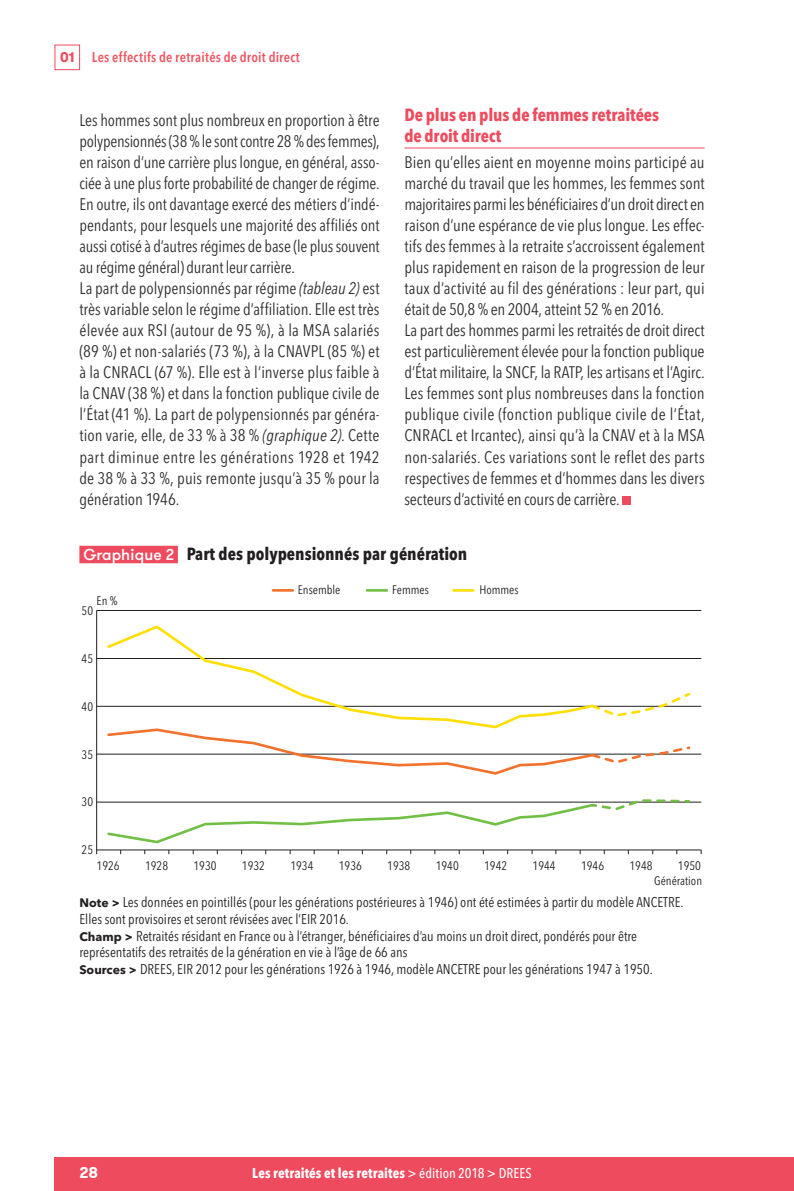
<style>
.page{position:relative;width:794px;height:1191px;background:#fff}
.page>*{position:absolute;margin:0;border:0;box-sizing:border-box;transform-origin:0 0}
.t1{font:700 condensed 17.5px "Avenir Next LT Pro";color:#231f20}
.t2{font:700 condensed 17.5px/21px "Avenir Next LT Pro";letter-spacing:-.005em;color:#ef4b5e}
.t3{font:condensed 16.62px/21px "Avenir Next LT Pro";color:#312f30}
.t4{font:700 15.75px "GT Walsheim";color:#fff}
.t5{font:condensed 14px/16.8px "Avenir Next LT Pro";color:#231f20}
.t6{font:700 condensed 14px "Avenir Next LT Pro";letter-spacing:.01em;color:#fff}
.t7{font:600 condensed 14px "Avenir Next LT Pro";letter-spacing:.015em;color:#f05663}
.t8{font:condensed 12.25px "Avenir Next LT Pro";color:#231f20}
.s1{font-family:"GT Walsheim Pro Trial";font-weight:700;font-stretch:normal;color:#ef4b5e}
.s2{font-style:italic}
.s3{font-family:"GT Walsheim";font-weight:500;font-stretch:normal;font-size:15.75px;color:#fff}
.s4{font-weight:700;font-stretch:normal;font-size:12.25px}
.s5{font-weight:500}
</style>
<div class="page">
<div style="left:55px;top:45px;width:25px;height:25px;border:1px solid #ef4b5e"></div>
<div style="left:55px;top:1157px;width:739px;height:34px;background:#ef4b5e"></div>
<div style="left:79px;top:546px;width:99px;height:17px;background:#ef4b5e"></div>
<hr style="left:96px;top:610px;width:605px;height:1px;background:#231f20">
<hr style="left:96px;top:658px;width:605px;height:1px;background:#231f20">
<hr style="left:96px;top:706px;width:605px;height:1px;background:#231f20">
<hr style="left:96px;top:754px;width:605px;height:1px;background:#231f20">
<hr style="left:96px;top:802px;width:605px;height:1px;background:#231f20">
<hr style="left:96px;top:610px;width:1px;height:240px;background:#231f20">
<hr style="left:96px;top:849px;width:605px;height:1px;background:#231f20">
<svg style="left:105px;top:799px;width:584px;height:45px"></svg>
<svg style="left:106px;top:729px;width:586px;height:46px"></svg>
<svg style="left:105px;top:625px;width:484px;height:104px"></svg>
<svg style="left:589px;top:692px;width:103px;height:25px"></svg>
<hr style="left:273px;top:589px;width:20px;height:2px;background:#f3712a">
<hr style="left:367px;top:589px;width:20px;height:2px;background:#71bf44">
<hr style="left:453px;top:589px;width:20px;height:2px;background:#ffdf01">
<hr style="left:404px;top:148px;width:300px;height:1px;background:#ef4b5e">
<div style="left:622px;top:496px;width:8px;height:8px;background:#ef4b5e"></div>
<p class="t7" style="left:60px;top:49px;width:241px"><span class="s1">01</span> Les effectifs de retraités de droit direct</p>
<p class="t3" style="left:79px;top:110px;width:302px">Les hommes sont plus nombreux en proportion à être polypensionnés (38 % le sont contre 28 % des femmes), en raison d’une carrière plus longue, en général, asso&shy;ciée à une plus forte probabilité de changer de régime.<br>En outre, ils ont davantage exercé des métiers d’indé&shy;pendants, pour lesquels une majorité des affiliés ont aussi cotisé à d’autres régimes de base (le plus souvent au régime général) durant leur carrière.<br>La part de polypensionnés par régime <span class="s2">(tableau 2)</span> est très variable selon le régime d’affiliation. Elle est très élevée aux RSI (autour de 95 %), à la MSA salariés (89 %) et non-salariés (73 %), à la CNAVPL (85 %) et à la CNRACL (67 %). Elle est à l’inverse plus faible à la CNAV (38 %) et dans la fonction publique civile de l’État (41 %). La part de polypensionnés par généra&shy;tion varie, elle, de 33 % à 38 % <span class="s2">(graphique 2)</span>. Cette part diminue entre les générations 1928 et 1942 de 38 % à 33 %, puis remonte jusqu’à 35 % pour la génération 1946.</p>
<p class="t2" style="left:404px;top:104px;width:256px">De plus en plus de femmes retraitées de droit direct</p>
<p class="t3" style="left:404px;top:152px;width:302px">Bien qu’elles aient en moyenne moins participé au marché du travail que les hommes, les femmes sont majoritaires parmi les bénéficiaires d’un droit direct en raison d’une espérance de vie plus longue. Les effec&shy;tifs des femmes à la retraite s’accroissent également plus rapidement en raison de la progression de leur taux d’activité au fil des générations : leur part, qui était de 50,8 % en 2004, atteint 52 % en 2016.<br>La part des hommes parmi les retraités de droit direct est particulièrement élevée pour la fonction publique d’État militaire, la SNCF, la RATP, les artisans et l’Agirc.<br>Les femmes sont plus nombreuses dans la fonction publique civile (fonction publique civile de l’État, CNRACL et Ircantec), ainsi qu’à la CNAV et à la MSA non-salariés. Ces variations sont le reflet des parts respectives de femmes et d’hommes dans les divers secteurs d’activité en cours de carrière.</p>
<p class="t1" style="left:83px;top:543px;width:385px"><span class="s3">Graphique 2</span> Part des polypensionnés par génération</p>
<p class="t8" style="left:97px;top:593px;width:22px">En %</p>
<p class="t8" style="left:82px;top:603px;width:13px">50</p>
<p class="t8" style="left:82px;top:651px;width:13px">45</p>
<p class="t8" style="left:82px;top:699px;width:13px">40</p>
<p class="t8" style="left:82px;top:747px;width:13px">35</p>
<p class="t8" style="left:82px;top:794px;width:13px">30</p>
<p class="t8" style="left:82px;top:842px;width:13px">25</p>
<p class="t8" style="left:97px;top:858px;width:25px">1926</p>
<p class="t8" style="left:298px;top:582px;width:44px">Ensemble</p>
<p class="t8" style="left:392px;top:582px;width:38px">Femmes</p>
<p class="t8" style="left:479px;top:582px;width:41px">Hommes</p>
<p class="t8" style="left:145px;top:858px;width:25px">1928</p>
<p class="t8" style="left:193px;top:858px;width:25px">1930</p>
<p class="t8" style="left:242px;top:858px;width:25px">1932</p>
<p class="t8" style="left:290px;top:858px;width:25px">1934</p>
<p class="t8" style="left:339px;top:858px;width:25px">1936</p>
<p class="t8" style="left:387px;top:858px;width:25px">1938</p>
<p class="t8" style="left:436px;top:858px;width:25px">1940</p>
<p class="t8" style="left:484px;top:858px;width:25px">1942</p>
<p class="t8" style="left:532px;top:858px;width:25px">1944</p>
<p class="t8" style="left:581px;top:858px;width:25px">1946</p>
<p class="t8" style="left:629px;top:858px;width:25px">1948</p>
<p class="t8" style="left:678px;top:858px;width:25px">1950</p>
<p class="t8" style="left:654px;top:873px;width:49px">Génération</p>
<p class="t5" style="left:79px;top:893px;width:606px"><span class="s4">Note &gt;</span> Les données en pointillés (pour les générations postérieures à 1946) ont été estimées à partir du modèle ANCETRE.<br>Elles sont provisoires et seront révisées avec l’EIR 2016.<br><span class="s4">Champ &gt;</span> Retraités résidant en France ou à l’étranger, bénéficiaires d’au moins un droit direct, pondérés pour être représentatifs des retraités de la génération en vie à l’âge de 66 ans<br><span class="s4">Sources &gt;</span> DREES, EIR 2012 pour les générations 1926 à 1946, modèle ANCETRE pour les générations 1947 à 1950.</p>
<p class="t4" style="left:79px;top:1162px;width:20px">28</p>
<p class="t6" style="left:252px;top:1165px;width:281px">Les retraités et les retraites <span class="s5">&gt; édition 2018 &gt; DREES</span></p>
</div>
